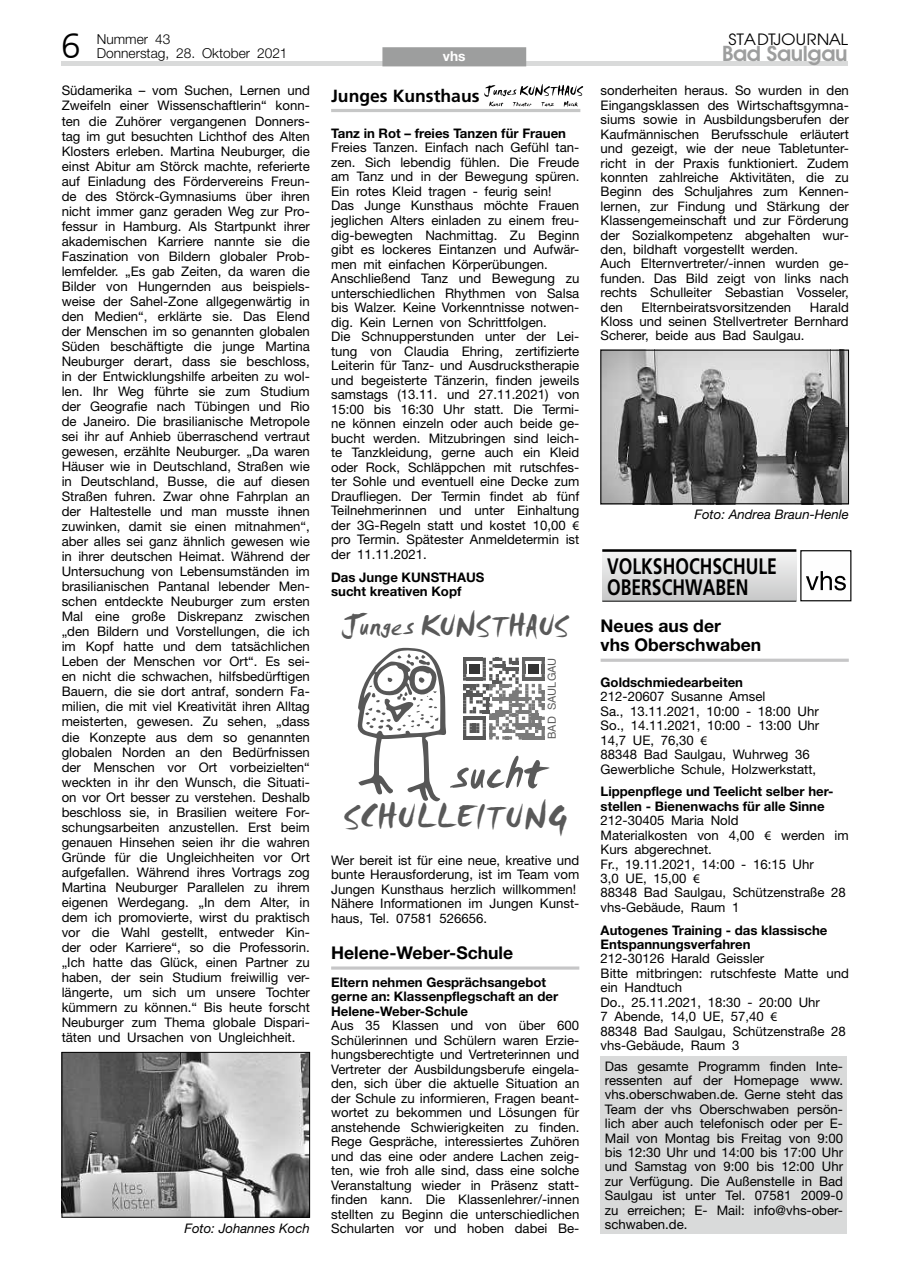
<style>
.page{position:relative;width:902px;height:1280px;background:#fff}
.page>*{position:absolute;margin:0;border:0;box-sizing:border-box;transform-origin:0 0}
.t1{font:51.45px "Smudger Let Plain";color:#595959}
.t2{font:300 35.1px "Frutiger";color:#000}
.t3{font:33.3px "Smudger Let Plain";letter-spacing:.05em;color:#595959}
.t4{font:29.55px "Smudger Let Plain";letter-spacing:.01em;color:#595959}
.t5{font:700 22.35px "Frutiger";color:#000;scale:.78 1}
.t6{font:600 21.45px "Avant Garde Two BQ";letter-spacing:-.02em;color:#9d9e9e}
.t7{font:700 17.55px/19.2px "Helvetica Neue";color:#000}
.t8{font:700 17.55px "Frutiger";color:#000}
.t9{font:16.35px "Avant Garde Two BQ";color:#000;scale:1.08 1}
.t10{font:300 13.65px/13.5px "Helvetica Neue";color:#000}
.t11{font:700 13.65px "Helvetica Neue";color:#fff}
.t12{font:13.2px/15px "Helvetica Neue";color:#000}
.t13{font:700 13.2px/14.5px "Helvetica Neue";color:#000}
.t14{font:italic 13.2px "Helvetica Neue";color:#000}
.t15{font:10.95px "Helvetica";color:#595959}
.s1{font-family:"Myriad Pro"}
</style>
<div class="page">
<hr style="left:61px;top:62px;width:786px;height:4px;background:#d9dada">
<div style="left:382px;top:47px;width:144px;height:19px;background:#9d9e9e"></div>
<img style="left:64px;top:1054px;width:244px;height:161px">
<div style="left:62px;top:1052px;width:248px;height:165px;border:1px solid #000"></div>
<hr style="left:600px;top:659px;width:248px;height:3px;background:#c6c6c7">
<img style="left:602px;top:352px;width:244px;height:150px">
<div style="left:600px;top:350px;width:248px;height:154px;border:1px solid #000"></div>
<div style="left:602px;top:551px;width:194px;height:49px;background:linear-gradient(to bottom,#f5f5f5,#c8c9c9)"></div>
<div style="left:800px;top:550px;width:51px;height:51px;border:1px solid #000"></div>
<svg style="left:806px;top:571px;width:39px;height:19px"></svg>
<hr style="left:602px;top:549px;width:194px;height:3px;background:#000">
<hr style="left:602px;top:601px;width:194px;height:1px;background:#000">
<div style="left:600px;top:1056px;width:247px;height:177px;background:#d9dada"></div>
<svg style="left:331px;top:966px;width:248px;height:4px"></svg>
<hr style="left:331px;top:109px;width:249px;height:3px;background:#c6c7c7">
<svg style="left:484px;top:84px;width:99px;height:23px"></svg>
<svg style="left:463px;top:658px;width:81px;height:81px"></svg>
<svg style="left:357px;top:648px;width:89px;height:154px"></svg>
<h2 class="t2" style="left:61px;top:26px;width:21px">6</h2>
<p class="t10" style="left:97px;top:33px;width:192px">Nummer 43<br>Donnerstag, 28. Oktober 2021</p>
<p class="t9" style="left:728px;top:31px;width:112px">STADTJOURNAL</p>
<p class="t11" style="left:443px;top:48px;width:24px">vhs</p>
<h3 class="t6" style="left:722px;top:41px;width:127px">Bad Saulgau</h3>
<p class="t12" style="left:62px;top:83px;width:250px;text-align:justify">Südamerika – vom Suchen, Lernen und Zweifeln einer Wissenschaftlerin“ konn&shy;ten die Zuhörer vergangenen Donners&shy;tag im gut besuchten Lichthof des Alten Klosters erleben. Martina Neuburger, die einst Abitur am Störck machte, referierte auf Einladung des Fördervereins Freun&shy;de des Störck-Gymnasiums über ihren nicht immer ganz geraden Weg zur Pro&shy;fessur in Hamburg. Als Startpunkt ihrer akademischen Karriere nannte sie die Faszination von Bildern globaler Prob&shy;lemfelder. „Es gab Zeiten, da waren die Bilder von Hungernden aus beispiels&shy;weise der Sahel-Zone allgegenwärtig in den Medien“, erklärte sie. Das Elend der Menschen im so genannten globalen Süden beschäftigte die junge Martina Neuburger derart, dass sie beschloss, in der Entwicklungshilfe arbeiten zu wol&shy;len. Ihr Weg führte sie zum Studium der Geografie nach Tübingen und Rio de Janeiro. Die brasilianische Metropole sei ihr auf Anhieb überraschend vertraut gewesen, erzählte Neuburger. „Da waren Häuser wie in Deutschland, Straßen wie in Deutschland, Busse, die auf diesen Straßen fuhren. Zwar ohne Fahrplan an der Haltestelle und man musste ihnen zuwinken, damit sie einen mitnahmen“, aber alles sei ganz ähnlich gewesen wie in ihrer deutschen Heimat. Während der Untersuchung von Lebensumständen im brasilianischen Pantanal lebender Men&shy;schen entdeckte Neuburger zum ersten Mal eine große Diskrepanz zwischen „den Bildern und Vorstellungen, die ich im Kopf hatte und dem tatsächlichen Leben der Menschen vor Ort“. Es sei&shy;en nicht die schwachen, hilfsbedürftigen Bauern, die sie dort antraf, sondern Fa&shy;milien, die mit viel Kreativität ihren Alltag meisterten, gewesen. Zu sehen, „dass die Konzepte aus dem so genannten globalen Norden an den Bedürfnissen der Menschen vor Ort vorbeizielten“ weckten in ihr den Wunsch, die Situati&shy;on vor Ort besser zu verstehen. Deshalb beschloss sie, in Brasilien weitere For&shy;schungsarbeiten anzustellen. Erst beim genauen Hinsehen seien ihr die wahren Gründe für die Ungleichheiten vor Ort aufgefallen. Während ihres Vortrags zog Martina Neuburger Parallelen zu ihrem eigenen Werdegang. „In dem Alter, in dem ich promovierte, wirst du praktisch vor die Wahl gestellt, entweder Kin&shy;der oder Karriere“, so die Professorin. „Ich hatte das Glück, einen Partner zu haben, der sein Studium freiwillig ver&shy;längerte, um sich um unsere Tochter kümmern zu können.“ Bis heute forscht Neuburger zum Thema globale Dispari&shy;täten und Ursachen von Ungleichheit.</p>
<p class="t14" style="left:184px;top:1220px;width:127px">Foto: Johannes Koch</p>
<h3 class="t8" style="left:331px;top:86px;width:150px">Junges Kunsthaus</h3>
<p class="t13" style="left:331px;top:126px;width:236px">Tanz in Rot – freies Tanzen für Frauen</p>
<p class="t12" style="left:331px;top:140px;width:250px;line-height:14.5px">Freies Tanzen. Einfach nach Gefühl tan&shy;zen. Sich lebendig fühlen. Die Freude am Tanz und in der Bewegung spüren.<br>Ein rotes Kleid tragen - feurig sein!<br>Das Junge Kunsthaus möchte Frauen jeglichen Alters einladen zu einem freu&shy;dig-bewegten Nachmittag. Zu Beginn gibt es lockeres Eintanzen und Aufwär&shy;men mit einfachen Körperübungen.<br>Anschließend Tanz und Bewegung zu unterschiedlichen Rhythmen von Salsa bis Walzer. Keine Vorkenntnisse notwen&shy;dig. Kein Lernen von Schrittfolgen.<br>Die Schnupperstunden unter der Lei&shy;tung von Claudia Ehring, zertifizierte Leiterin für Tanz- und Ausdruckstherapie und begeisterte Tänzerin, finden jeweils samstags (13.11. und 27.11.2021) von 15:00 bis 16:30 Uhr statt. Die Termi&shy;ne können einzeln oder auch beide ge&shy;bucht werden. Mitzubringen sind leich&shy;te Tanzkleidung, gerne auch ein Kleid oder Rock, Schläppchen mit rutschfes&shy;ter Sohle und eventuell eine Decke zum Draufliegen. Der Termin findet ab fünf Teilnehmerinnen und unter Einhaltung der 3G-Regeln statt und kostet 10,00 <span class="s1">€ </span>pro Termin. Spätester Anmeldetermin ist der 11.11.2021.</p>
<p class="t13" style="left:331px;top:569px;width:155px">Das Junge KUNSTHAUS sucht kreativen Kopf</p>
<h3 class="t4" style="left:341px;top:608px;width:228px">Junges KUNSTHAUS</h3>
<p class="t15" style="left:543px;top:739px;width:83px;rotate:-90deg">BAD SAULGAU</p>
<h1 class="t1" style="left:450px;top:742px;width:94px;rotate:-1deg">sucht</h1>
<h3 class="t3" style="left:343px;top:797px;width:226px">SCHULLEITUNG</h3>
<p class="t12" style="left:331px;top:853px;width:250px;line-height:14.5px">Wer bereit ist für eine neue, kreative und bunte Herausforderung, ist im Team vom Jungen Kunsthaus herzlich willkommen!<br>Nähere Informationen im Jungen Kunst&shy;haus, Tel. 07581 526656.</p>
<h3 class="t7" style="left:331px;top:943px;width:183px">Helene-Weber-Schule</h3>
<p class="t13" style="left:331px;top:974px;width:228px">Eltern nehmen Gesprächsangebot gerne an: Klassenpflegschaft an der<br>Helene-Weber-Schule</p>
<p class="t12" style="left:331px;top:1018px;width:250px;line-height:14.5px;text-align:justify">Aus 35 Klassen und von über 600<br>Schülerinnen und Schülern waren Erzie&shy;hungsberechtigte und Vertreterinnen und Vertreter der Ausbildungsberufe eingela&shy;den, sich über die aktuelle Situation an der Schule zu informieren, Fragen beant&shy;wortet zu bekommen und Lösungen für anstehende Schwierigkeiten zu finden.<br>Rege Gespräche, interessiertes Zuhören und das eine oder andere Lachen zeig&shy;ten, wie froh alle sind, dass eine solche Veranstaltung wieder in Präsenz statt&shy;finden kann. Die Klassenlehrer/-innen stellten zu Beginn die unterschiedlichen Schularten vor und hoben dabei Be-</p>
<p class="t12" style="left:600px;top:83px;width:250px;line-height:14.4px">sonderheiten heraus. So wurden in den Eingangsklassen des Wirtschaftsgymna&shy;siums sowie in Ausbildungsberufen der Kaufmännischen Berufsschule erläutert und gezeigt, wie der neue Tabletunter&shy;richt in der Praxis funktioniert. Zudem konnten zahlreiche Aktivitäten, die zu Beginn des Schuljahres zum Kennen&shy;lernen, zur Findung und Stärkung der Klassengemeinschaft und zur Förderung der Sozialkompetenz abgehalten wur&shy;den, bildhaft vorgestellt werden.<br>Auch Elternvertreter/-innen wurden ge&shy;funden. Das Bild zeigt von links nach rechts Schulleiter Sebastian Vosseler, den</p>
<p class="t12" style="left:600px;top:299px;width:250px;line-height:14.4px;text-align:justify;text-indent:209px">Harald Kloss und seinen Stellvertreter Bernhard Scherer, beide aus Bad Saulgau.</p>
<p class="t12" style="left:641px;top:299px;width:151px">Elternbeiratsvorsitzenden</p>
<p class="t14" style="left:694px;top:506px;width:156px">Foto: Andrea Braun-Henle</p>
<h3 class="t5" style="left:607px;top:553px;width:219px">VOLKSHOCHSCHULE</h3>
<h3 class="t5" style="left:607px;top:574px;width:183px">OBERSCHWABEN</h3>
<h3 class="t7" style="left:600px;top:616px;width:162px">Neues aus der<br>vhs Oberschwaben</h3>
<p class="t13" style="left:600px;top:675px;width:144px">Goldschmiedearbeiten</p>
<p class="t12" style="left:600px;top:689px;width:220px;line-height:14.4px">212-20607 Susanne Amsel<br>Sa., 13.11.2021, 10:00 - 18:00 Uhr<br>So., 14.11.2021, 10:00 - 13:00 Uhr<br>14,7 UE, 76,30 <span class="s1">€<br></span>88348 Bad Saulgau, Wuhrweg 36<br>Gewerbliche Schule, Holzwerkstatt,</p>
<p class="t13" style="left:600px;top:784px;width:234px">Lippenpflege und Teelicht selber her&shy;stellen - Bienenwachs für alle Sinne</p>
<p class="t12" style="left:600px;top:813px;width:250px;line-height:14.4px">212-30405 Maria Nold<br>Materialkosten von 4,00 <span class="s1">€</span> werden im<br>Kurs abgerechnet.<br>Fr., 19.11.2021, 14:00 - 16:15 Uhr<br>3,0 UE, 15,00 <span class="s1">€<br></span>88348 Bad Saulgau, Schützenstraße 28 vhs-Gebäude, Raum 1</p>
<p class="t13" style="left:600px;top:922px;width:228px">Autogenes Training - das klassische<br>Entspannungsverfahren</p>
<p class="t12" style="left:600px;top:951px;width:250px;line-height:14.4px">212-30126 Harald Geissler<br>Bitte mitbringen: rutschfeste Matte und ein Handtuch<br>Do., 25.11.2021, 18:30 - 20:00 Uhr<br>7 Abende, 14,0 UE, 57,40 <span class="s1">€<br></span>88348 Bad Saulgau, Schützenstraße 28 vhs-Gebäude, Raum 3</p>
<p class="t12" style="left:604px;top:1058px;width:240px;line-height:14.4px;text-align:justify">Das gesamte Programm finden Inte&shy;ressenten auf der Homepage www. vhs.oberschwaben.de. Gerne steht das Team der vhs Oberschwaben persön&shy;lich aber auch telefonisch oder per E-Mail von Montag bis Freitag von 9:00 bis 12:30 Uhr und 14:00 bis 17:00 Uhr und Samstag von 9:00 bis 12:00 Uhr zur Verfügung. Die Außenstelle in Bad Saulgau ist unter Tel. 07581 2009-0 zu erreichen; E- Mail: info@vhs-ober&shy;schwaben.de.</p>
</div>
